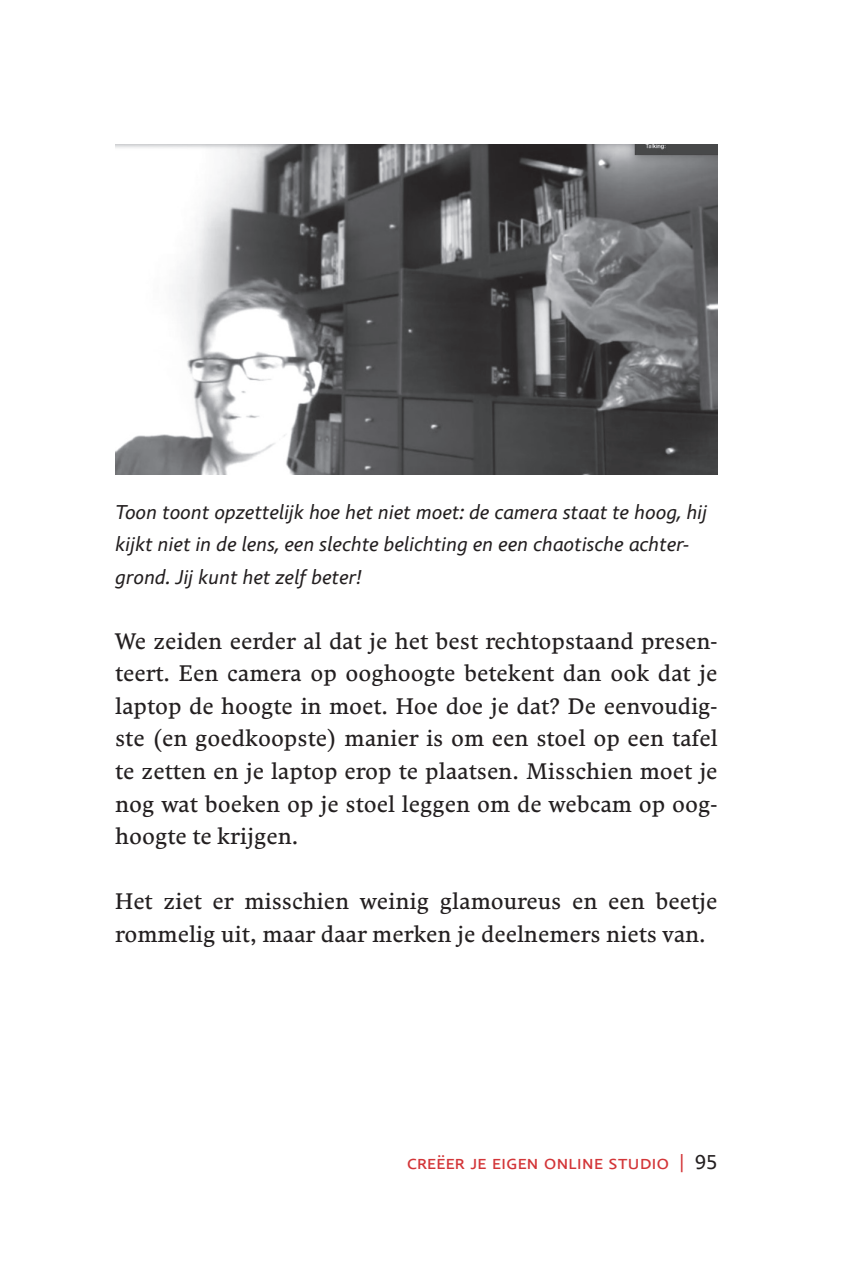
<style>
.page{position:relative;width:854px;height:1276px;background:#fff}
.page>*{position:absolute;margin:0;border:0;box-sizing:border-box;transform-origin:0 0}
.t1{font:22.5px/32.5px "Comenia Serif";color:#231f20;text-align:justify}
.t2{font:italic 20px/32.5px "Comenia Sans";color:#231f20}
.t3{font:20px "Comenia Sans";letter-spacing:.02em;color:#d33538}
.s1{color:#231f20}
</style>
<div class="page">
<img style="left:115px;top:145px;width:602px;height:330px">
<p class="t2" style="left:115px;top:496px;width:593px">Toon toont opzettelijk hoe het niet moet: de camera staat te hoog, hij kijkt niet in de lens, een slechte belichting en een chaotische achter&shy;grond. Jij kunt het zelf beter!</p>
<p class="t1" style="left:115px;top:624px;width:604px">We zeiden eerder al dat je het best rechtopstaand presen&shy;teert. Een camera op ooghoogte betekent dan ook dat je laptop de hoogte in moet. Hoe doe je dat? De eenvoudig&shy;ste (en goedkoopste) manier is om een stoel op een tafel te zetten en je laptop erop te plaatsen. Misschien moet je nog wat boeken op je stoel leggen om de webcam op oog&shy;hoogte te krijgen.</p>
<p class="t1" style="left:115px;top:884px;width:604px">Het ziet er misschien weinig glamoureus en een beetje rommelig uit, maar daar merken je deelnemers niets van.</p>
<p class="t3" style="left:407px;top:1149px;width:312px">creëer je eigen online studio | <span class="s1">95</span></p>
</div>
